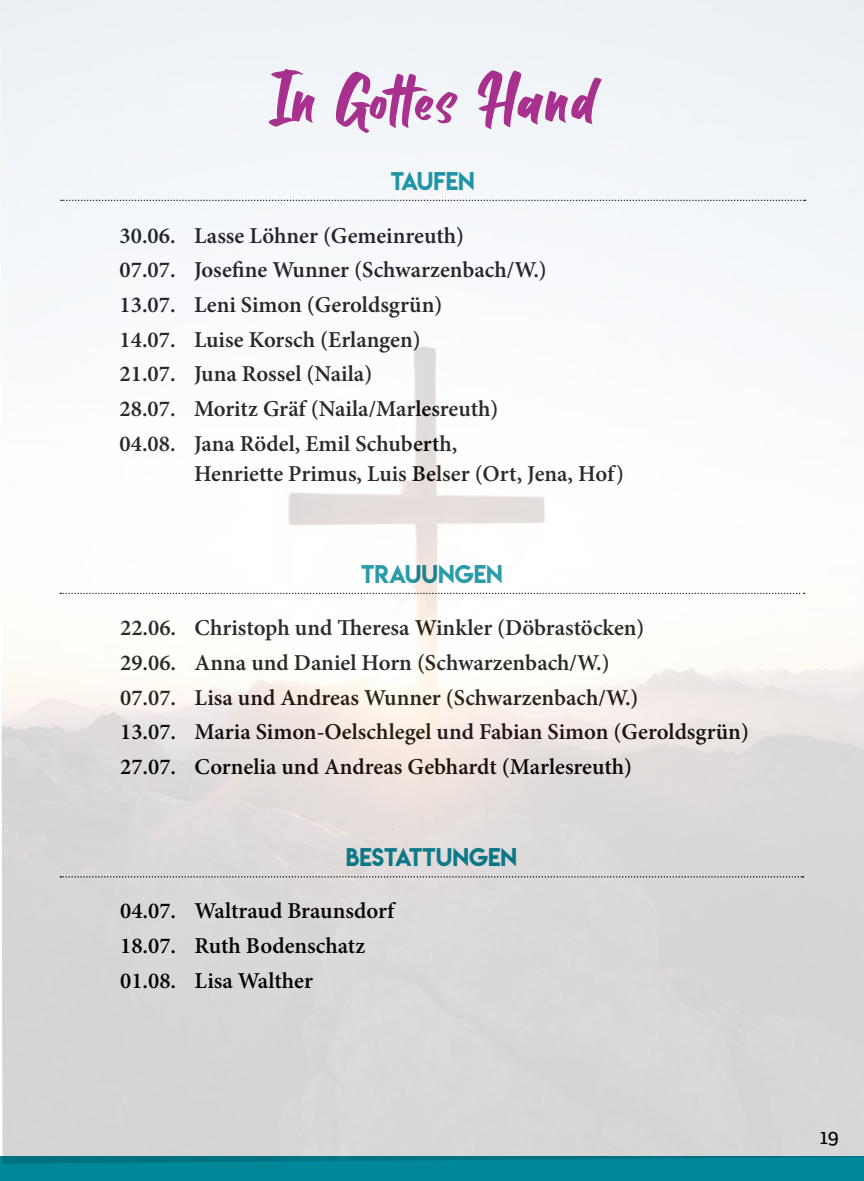
<style>
.page{position:relative;width:864px;height:1181px;background:#fff}
.page>*{position:absolute;margin:0;border:0;box-sizing:border-box;transform-origin:0 0}
.t1{font:78.4px "Balleho";letter-spacing:.03em;color:#a61380}
.t2{font:600 22.75px/34.6px "Minion Pro";color:#000}
.t3{font:22.75px "Lemon Milk";color:#00879a}
.t4{font:21px "Adelle";color:#000}
</style>
<div class="page">
<div style="left:0;top:1156px;width:863px;height:25px;background:#00879a"></div>
<img style="left:0;top:0;width:863px;height:1163px">
<h1 class="t1" style="left:269px;top:66px;width:327px">In Gottes Hand</h1>
<p class="t3" style="left:390px;top:165px;width:86px">TAUFEN</p>
<p class="t2" style="left:119px;top:218px;width:428px">30.06. Lasse Löhner (Gemeinreuth)<br>07.07. Josefine Wunner (Schwarzenbach/W.)<br>13.07. Leni Simon (Geroldsgrün)<br>14.07. Luise Korsch (Erlangen)<br>21.07. Juna Rossel (Naila)<br>28.07. Moritz Gräf (Naila/Marlesreuth)<br>04.08. Jana Rödel, Emil Schuberth,</p>
<p class="t2" style="left:194px;top:456px;width:431px">Henriette Primus, Luis Belser (Ort, Jena, Hof)</p>
<p class="t3" style="left:361px;top:557px;width:143px">TRAUUNGEN</p>
<p class="t2" style="left:120px;top:610px;width:630px">22.06. Christoph und Theresa Winkler (Döbrastöcken)<br>29.06. Anna und Daniel Horn (Schwarzenbach/W.)<br>07.07. Lisa und Andreas Wunner (Schwarzenbach/W.)<br>13.07. Maria Simon-Oelschlegel und Fabian Simon (Geroldsgrün)<br>27.07. Cornelia und Andreas Gebhardt (Marlesreuth)</p>
<p class="t3" style="left:345px;top:841px;width:173px">BESTATTUNGEN</p>
<p class="t2" style="left:120px;top:893px;width:275px">04.07. Waltraud Braunsdorf<br>18.07. Ruth Bodenschatz<br>01.08. Lisa Walther</p>
<p class="t4" style="left:819px;top:1123px;width:20px">19</p>
</div>
